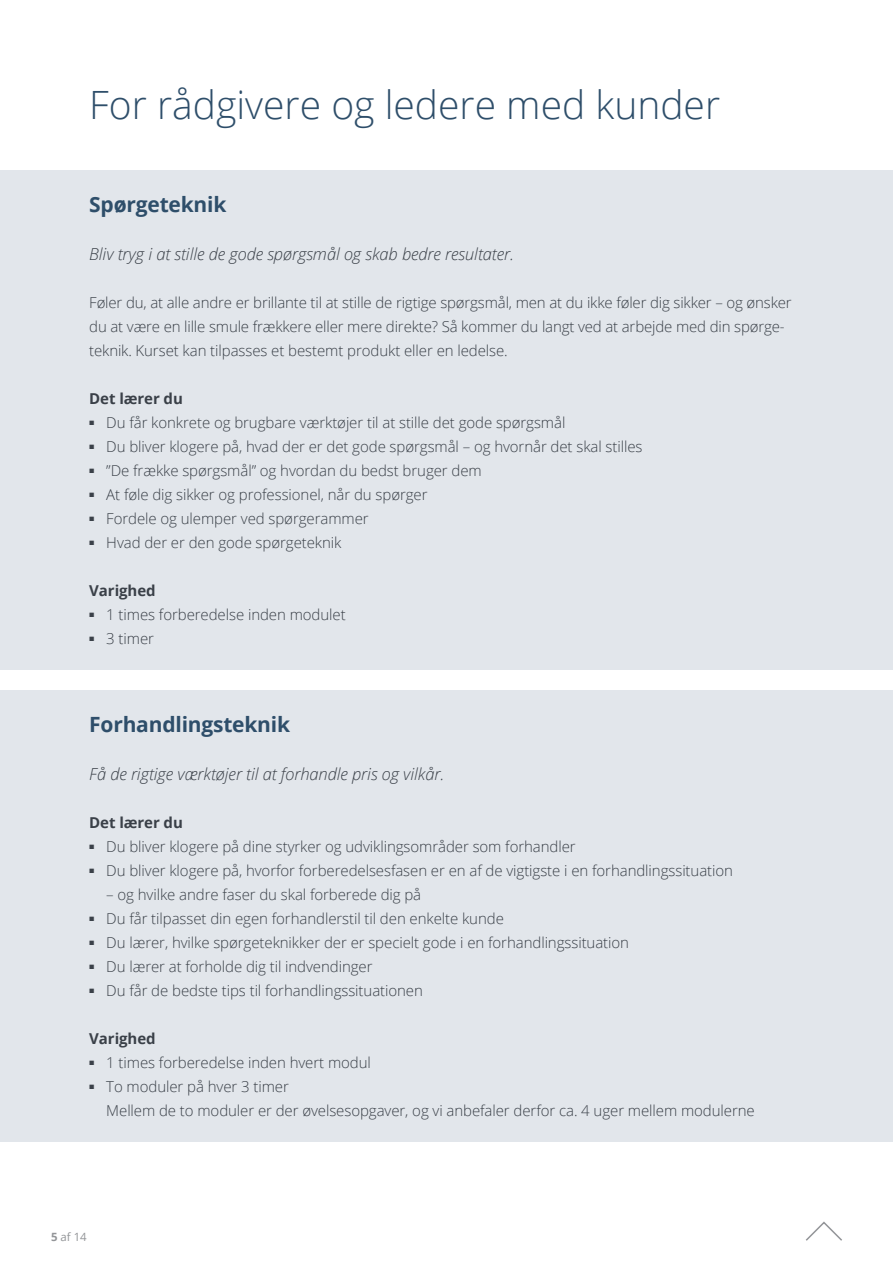
<style>
.page{position:relative;width:893px;height:1263px;background:#fff}
.page>*{position:absolute;margin:0;border:0;box-sizing:border-box;transform-origin:0 0}
.t1{font:300 39px "Open Sans";color:#2e4e6a}
.t2{font:700 21px "Open Sans";letter-spacing:-.01em;color:#2e4e6a}
.t3{font:italic 300 16.5px "Open Sans";letter-spacing:-.005em;color:#3a4048}
.t4{font:300 15px/24px "Open Sans";letter-spacing:-.005em;color:#3a4048}
.t5{font:700 15px "Open Sans";letter-spacing:-.005em;color:#3a4048}
.t6{font:11.4px "Open Sans";color:#939598}
.s1{font-weight:700}
</style>
<div class="page">
<div style="left:0;top:170px;width:893px;height:499px;background:#e2e6eb"></div>
<div style="left:0;top:690px;width:893px;height:452px;background:#e2e6eb"></div>
<svg style="left:806px;top:1221px;width:36px;height:20px"></svg>
<h1 class="t1" style="left:89px;top:78px;width:632px">For rådgivere og ledere med kunder</h1>
<h2 class="t2" style="left:89px;top:189px;width:139px">Spørgeteknik</h2>
<p class="t3" style="left:89px;top:242px;width:426px">Bliv tryg i at stille de gode spørgsmål og skab bedre resultater.</p>
<p class="t4" style="left:89px;top:290px;width:704px">Føler du, at alle andre er brillante til at stille de rigtige spørgsmål, men at du ikke føler dig sikker – og ønsker du at være en lille smule frækkere eller mere direkte? Så kommer du langt ved at arbejde med din spørge&shy;teknik. Kurset kan tilpasses et bestemt produkt eller en ledelse.</p>
<p class="t5" style="left:89px;top:388px;width:95px">Det lærer du</p>
<p class="t4" style="left:106px;top:410px;width:538px">Du får konkrete og brugbare værktøjer til at stille det gode spørgsmål<br>Du bliver klogere på, hvad der er det gode spørgsmål – og hvornår det skal stilles ”De frække spørgsmål” og hvordan du bedst bruger dem<br>At føle dig sikker og professionel, når du spørger<br>Fordele og ulemper ved spørgerammer<br>Hvad der er den gode spørgeteknik</p>
<p class="t5" style="left:89px;top:580px;width:68px">Varighed</p>
<p class="t4" style="left:106px;top:602px;width:241px">1 times forberedelse inden modulet<br>3 timer</p>
<h2 class="t2" style="left:89px;top:710px;width:202px">Forhandlingsteknik</h2>
<p class="t3" style="left:89px;top:763px;width:357px">Få de rigtige værktøjer til at forhandle pris og vilkår.</p>
<p class="t5" style="left:89px;top:812px;width:95px">Det lærer du</p>
<p class="t4" style="left:106px;top:834px;width:628px">Du bliver klogere på dine styrker og udviklingsområder som forhandler<br>Du bliver klogere på, hvorfor forberedelsesfasen er en af de vigtigste i en forhandlingssituation</p>
<p class="t4" style="left:106px;top:882px;width:524px">– og hvilke andre faser du skal forberede dig på<br>Du får tilpasset din egen forhandlerstil til den enkelte kunde<br>Du lærer, hvilke spørgeteknikker der er specielt gode i en forhandlingssituation Du lærer at forholde dig til indvendinger<br>Du får de bedste tips til forhandlingssituationen</p>
<p class="t5" style="left:89px;top:1028px;width:68px">Varighed</p>
<p class="t4" style="left:106px;top:1050px;width:650px">1 times forberedelse inden hvert modul<br>To moduler på hver 3 timer<br>Mellem de to moduler er der øvelsesopgaver, og vi anbefaler derfor ca. 4 uger mellem modulerne</p>
<p class="t6" style="left:51px;top:1229px;width:37px"><span class="s1">5</span> af 14</p>
</div>
